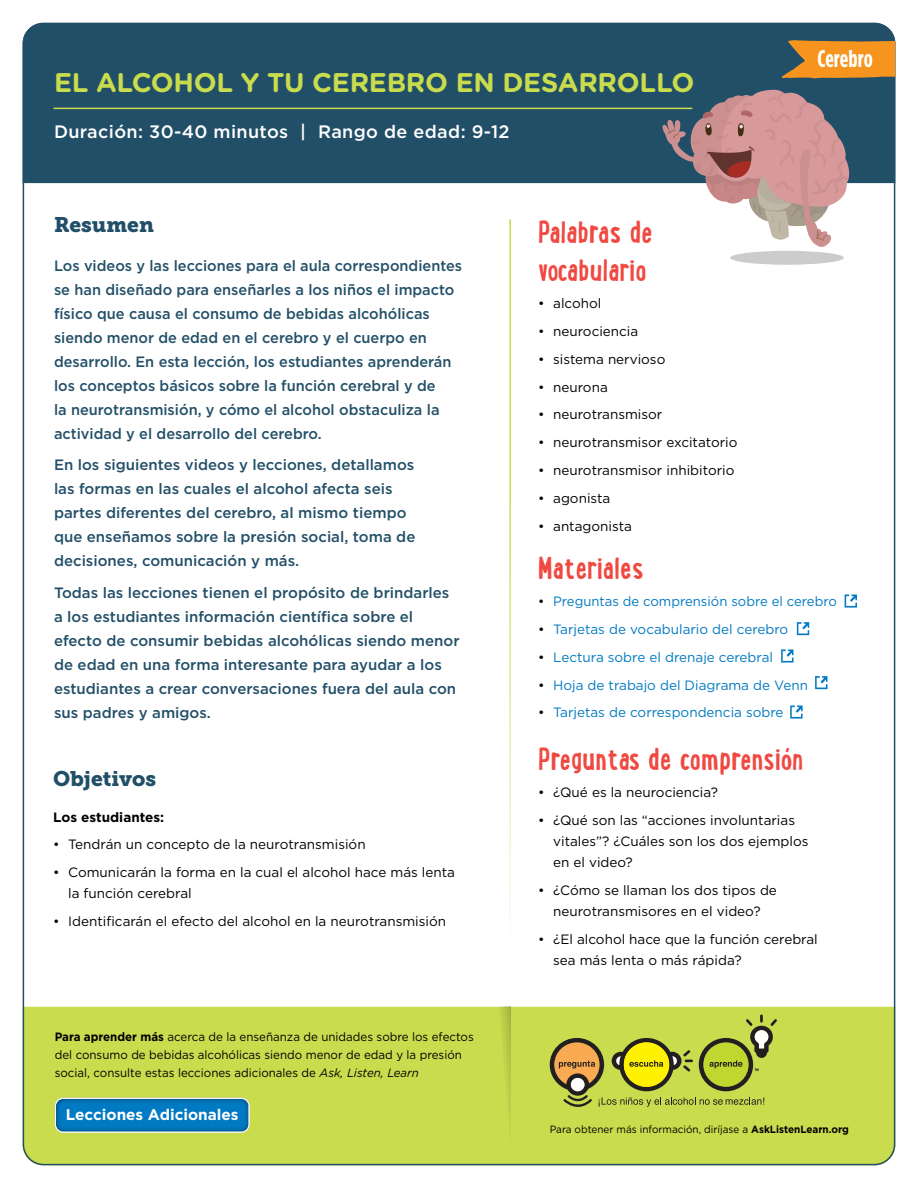
<style>
.page{position:relative;width:918px;height:1188px;background:#fff}
.page>*{position:absolute;margin:0;border:0;box-sizing:border-box;transform-origin:0 0}
.t1{font:700 31.5px/37.8px "Lunch Box";color:#f04942}
.t2{font:700 27px "Gotham Rounded";letter-spacing:-.01em;color:#c9dc4e}
.t3{font:700 24px "Gotham Condensed";color:#fff}
.t4{font:21px "Museo Slab 900";color:#224f68}
.t5{font:500 18px "Gotham";letter-spacing:.02em;color:#fff}
.t6{font:700 15.3px "Gotham";color:#fff}
.t7{font:500 15px/24px "Gotham";color:#224f68}
.t8{font:13.5px/21px "Gotham";color:#000}
.t9{font:13.5px "Gotham";color:#007ac2}
.t10{font:700 13.5px "Gotham";color:#000}
.t11{font:12px/18px "Gotham";color:#000;scale:.96 1}
.t12{font:10.5px "Gotham";color:#000;scale:.95 1}
.s1{font-weight:700}
.s2{font-style:italic}
.s3{color:#000}
</style>
<div class="page">
<div style="left:23px;top:23px;width:872px;height:160px;background:#224f68"></div>
<div style="left:23px;top:1007px;width:872px;height:158px;background:#c9dc4e"></div>
<svg style="left:482px;top:1007px;width:29px;height:155px;background:#c5d84c"></svg>
<svg style="left:550px;top:1015px;width:227px;height:92px;background:#b3ba41"></svg>
<div style="left:41px;top:1087px;width:222px;height:46px;background:#000;opacity:.75"></div>
<div style="left:55px;top:1098px;width:195px;height:35px;border:1px solid #fff;border-radius:8px"></div>
<div style="left:730px;top:251px;width:114px;height:14px;background:#ccc;border-radius:50%"></div>
<hr style="left:54px;top:108px;width:638px;height:1px;background:#c9dc4e">
<svg style="left:845px;top:595px;width:12px;height:13px"></svg>
<svg style="left:797px;top:622px;width:12px;height:13px"></svg>
<svg style="left:781px;top:650px;width:12px;height:13px"></svg>
<svg style="left:815px;top:676px;width:12px;height:13px"></svg>
<svg style="left:790px;top:706px;width:13px;height:13px"></svg>
<svg style="left:662px;top:90px;width:188px;height:157px"></svg>
<svg style="left:782px;top:40px;width:113px;height:38px;background:#d78928"></svg>
<h2 class="t2" style="left:54px;top:62px;width:642px">EL ALCOHOL Y TU CEREBRO EN DESARROLLO</h2>
<p class="t5" style="left:54px;top:120px;width:457px">Duración: 30-40 minutos | Rango de edad: 9-12</p>
<h3 class="t3" style="left:817px;top:45px;width:57px">Cerebro</h3>
<h3 class="t4" style="left:54px;top:212px;width:101px">Resumen</h3>
<p class="t7" style="left:54px;top:253px;width:410px">Los videos y las lecciones para el aula correspondientes se han diseñado para enseñarles a los niños el impacto físico que causa el consumo de bebidas alcohólicas siendo menor de edad en el cerebro y el cuerpo en desarrollo. En esta lección, los estudiantes aprenderán los conceptos básicos sobre la función cerebral y de<br>la neurotransmisión, y cómo el alcohol obstaculiza la actividad y el desarrollo del cerebro.</p>
<p class="t7" style="left:54px;top:453px;width:363px">En los siguientes videos y lecciones, detallamos las formas en las cuales el alcohol afecta seis partes diferentes del cerebro, al mismo tiempo que enseñamos sobre la presión social, toma de decisiones, comunicación y más.</p>
<p class="t7" style="left:54px;top:580px;width:407px">Todas las lecciones tienen el propósito de brindarles a los estudiantes información científica sobre el efecto de consumir bebidas alcohólicas siendo menor de edad en una forma interesante para ayudar a los estudiantes a crear conversaciones fuera del aula con sus padres y amigos.</p>
<h3 class="t4" style="left:53px;top:766px;width:104px">Objetivos</h3>
<p class="t10" style="left:53px;top:808px;width:112px">Los estudiantes:</p>
<p class="t8" style="left:53px;top:834px;width:314px">• Tendrán un concepto de la neurotransmisión</p>
<p class="t8" style="left:68px;top:861px;width:388px;text-indent:-15px">• Comunicarán la forma en la cual el alcohol hace más lenta la función cerebral</p>
<p class="t8" style="left:53px;top:910px;width:394px">• Identificarán el efecto del alcohol en la neurotransmisión</p>
<p class="t11" style="left:55px;top:1028px;width:438px"><span class="s1">Para aprender más</span> acerca de la enseñanza de unidades sobre los efectos del consumo de bebidas alcohólicas siendo menor de edad y la presión social, consulte estas lecciones adicionales de <span class="s2">Ask, Listen, Learn</span></p>
<p class="t6" style="left:66px;top:1105px;width:174px">Lecciones Adicionales</p>
<h1 class="t1" style="left:538px;top:212px;width:116px">Palabras de vocabulario</h1>
<p class="t8" style="left:538px;top:293px;width:65px">• alcohol</p>
<p class="t8" style="left:538px;top:321px;width:102px">• neurociencia</p>
<p class="t8" style="left:538px;top:348px;width:129px">• sistema nervioso</p>
<p class="t8" style="left:538px;top:376px;width:71px">• neurona</p>
<p class="t8" style="left:538px;top:404px;width:126px">• neurotransmisor</p>
<p class="t8" style="left:538px;top:432px;width:201px">• neurotransmisor excitatorio</p>
<p class="t8" style="left:538px;top:459px;width:198px">• neurotransmisor inhibitorio</p>
<p class="t8" style="left:538px;top:487px;width:74px">• agonista</p>
<p class="t8" style="left:538px;top:515px;width:95px">• antagonista</p>
<h1 class="t1" style="left:538px;top:547px;width:107px">Materiales</h1>
<p class="t9" style="left:538px;top:593px;width:300px"><span class="s3">•</span> Preguntas de comprensión sobre el cerebro</p>
<p class="t9" style="left:538px;top:621px;width:252px"><span class="s3">•</span> Tarjetas de vocabulario del cerebro</p>
<p class="t9" style="left:538px;top:648px;width:236px"><span class="s3">•</span> Lectura sobre el drenaje cerebral</p>
<p class="t9" style="left:538px;top:676px;width:271px"><span class="s3">•</span> Hoja de trabajo del Diagrama de Venn</p>
<p class="t9" style="left:538px;top:704px;width:247px"><span class="s3">•</span> Tarjetas de correspondencia sobre</p>
<h1 class="t1" style="left:538px;top:738px;width:267px">Preguntas de comprensión</h1>
<p class="t8" style="left:538px;top:782px;width:181px">• ¿Qué es la neurociencia?</p>
<p class="t8" style="left:553px;top:810px;width:257px;text-indent:-15px">• ¿Qué son las “acciones involuntarias vitales”? ¿Cuáles son los dos ejemplos en el video?</p>
<p class="t8" style="left:538px;top:879px;width:240px;text-align:center">• ¿Cómo se llaman los dos tipos de neurotransmisores en el video?</p>
<p class="t8" style="left:553px;top:928px;width:266px;text-indent:-15px">• ¿El alcohol hace que la función cerebral sea más lenta o más rápida?</p>
<p class="t12" style="left:550px;top:1123px;width:316px">Para obtener más información, diríjase a <span class="s1">AskListenLearn.org</span></p>
</div>
